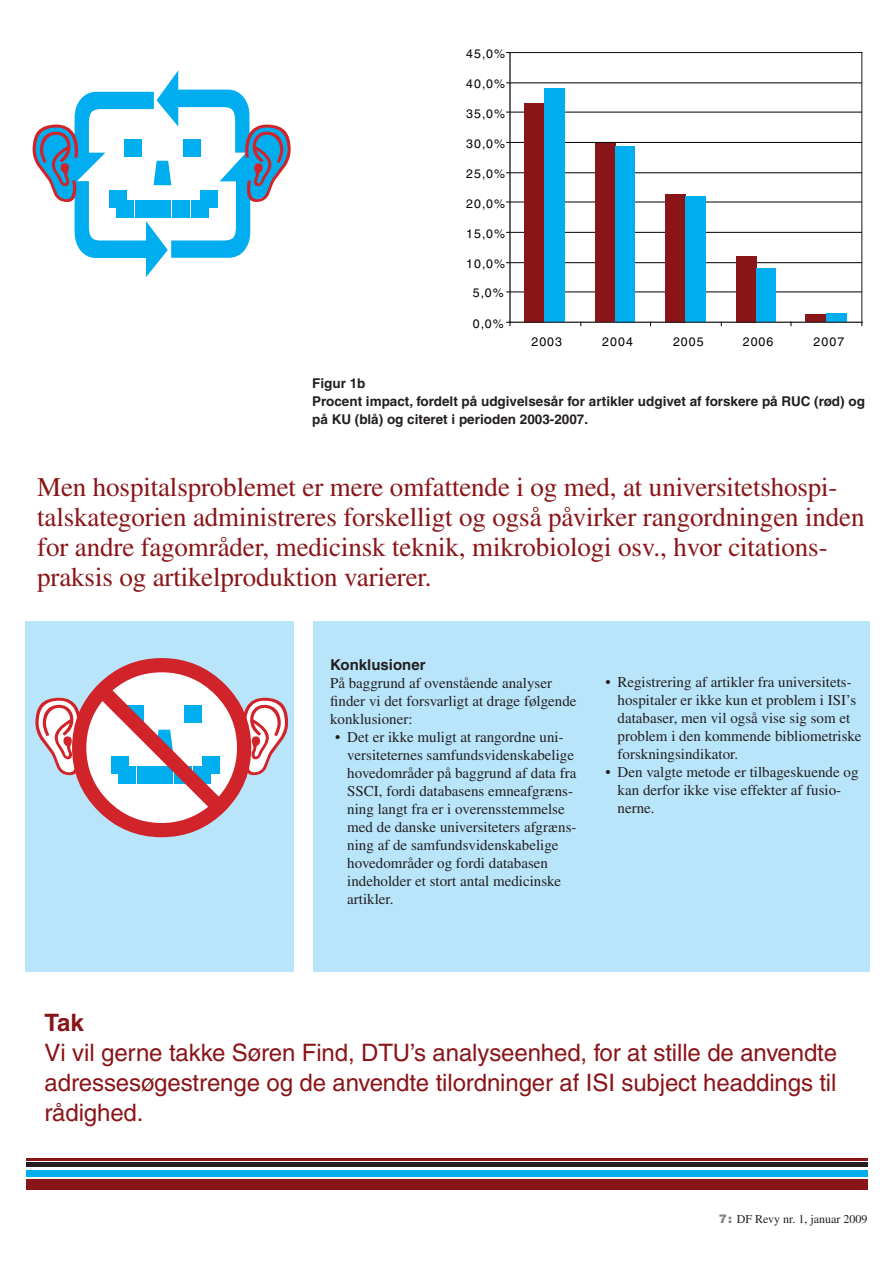
<style>
.page{position:relative;width:893px;height:1263px;background:#fff}
.page>*{position:absolute;margin:0;border:0;box-sizing:border-box;transform-origin:0 0}
.t1{font:27px/30px "Times";letter-spacing:-.005em;color:#8a1518}
.t2{font:24px/30px "Helvetica";letter-spacing:-.005em;color:#8a1518;text-align:justify}
.t3{font:700 24px "Helvetica";color:#8a1518}
.t4{font:15px/18px "Times";color:#231f20}
.t5{font:700 15px "Helvetica";color:#231f20}
.t6{font:700 13.5px/18px "Helvetica";color:#231f20}
.t7{font:12.3px "Helvetica";letter-spacing:.09em;color:#000}
.t8{font:12px "Times";color:#231f20}
.s1{font-family:"Helvetica";font-weight:900;color:#808285}
</style>
<div class="page">
<div style="left:26px;top:621px;width:268px;height:351px;background:#b9e5fa"></div>
<svg style="left:35px;top:658px;width:253px;height:179px"></svg>
<hr style="left:510px;top:292px;width:352px;height:1px;background:#000">
<hr style="left:510px;top:262px;width:352px;height:1px;background:#000">
<hr style="left:510px;top:232px;width:352px;height:1px;background:#000">
<hr style="left:510px;top:202px;width:352px;height:1px;background:#000">
<hr style="left:510px;top:173px;width:352px;height:1px;background:#000">
<hr style="left:510px;top:142px;width:352px;height:1px;background:#000">
<hr style="left:510px;top:112px;width:352px;height:1px;background:#000">
<hr style="left:510px;top:83px;width:352px;height:1px;background:#000">
<hr style="left:510px;top:52px;width:352px;height:1px;background:#231f20">
<hr style="left:861px;top:53px;width:1px;height:269px;background:#231f20">
<hr style="left:509px;top:53px;width:2px;height:269px;background:#7d7e83">
<div style="left:525px;top:103px;width:20px;height:219px;background:#8a1518"></div>
<div style="left:595px;top:144px;width:21px;height:178px;background:#8a1518"></div>
<div style="left:665px;top:194px;width:20px;height:128px;background:#8a1518"></div>
<div style="left:736px;top:256px;width:20px;height:66px;background:#8a1518"></div>
<div style="left:806px;top:314px;width:20px;height:8px;background:#8a1518"></div>
<div style="left:545px;top:88px;width:20px;height:234px;background:#00aeef"></div>
<div style="left:616px;top:146px;width:19px;height:176px;background:#00aeef"></div>
<div style="left:685px;top:196px;width:21px;height:126px;background:#00aeef"></div>
<div style="left:756px;top:268px;width:19px;height:54px;background:#00aeef"></div>
<div style="left:826px;top:313px;width:20px;height:9px;background:#00aeef"></div>
<hr style="left:509px;top:53px;width:1px;height:269px;background:#231f20">
<hr style="left:510px;top:322px;width:352px;height:1px;background:#231f20">
<svg style="left:51px;top:70px;width:221px;height:207px"></svg>
<svg style="left:33px;top:125px;width:45px;height:77px"></svg>
<div style="left:124px;top:139px;width:18px;height:18px;background:#00aeef"></div>
<div style="left:183px;top:139px;width:17px;height:18px;background:#00aeef"></div>
<svg style="left:154px;top:161px;width:17px;height:24px"></svg>
<div style="left:116px;top:200px;width:18px;height:18px;background:#00aeef"></div>
<div style="left:135px;top:200px;width:18px;height:18px;background:#00aeef"></div>
<div style="left:154px;top:200px;width:17px;height:18px;background:#00aeef"></div>
<div style="left:172px;top:200px;width:18px;height:18px;background:#00aeef"></div>
<div style="left:191px;top:200px;width:18px;height:18px;background:#00aeef"></div>
<div style="left:109px;top:190px;width:18px;height:18px;background:#00aeef"></div>
<div style="left:200px;top:190px;width:18px;height:18px;background:#00aeef"></div>
<svg style="left:245px;top:125px;width:46px;height:77px"></svg>
<div style="left:313px;top:621px;width:557px;height:351px;background:#b9e5fa"></div>
<div style="left:26px;top:1179px;width:842px;height:11px;background:#8a1518"></div>
<div style="left:26px;top:1171px;width:842px;height:6px;background:#00aeef"></div>
<div style="left:26px;top:1162px;width:842px;height:5px;background:#231f20"></div>
<hr style="left:26px;top:1158px;width:842px;height:2px;background:#8a1518">
<p class="t7" style="left:466px;top:47px;width:40px">45,0%</p>
<p class="t7" style="left:466px;top:77px;width:40px">40,0%</p>
<p class="t7" style="left:466px;top:106px;width:40px">35,0%</p>
<p class="t7" style="left:466px;top:137px;width:40px">30,0%</p>
<p class="t7" style="left:466px;top:167px;width:40px">25,0%</p>
<p class="t7" style="left:466px;top:196px;width:40px">20,0%</p>
<p class="t7" style="left:466px;top:226px;width:40px">15,0%</p>
<p class="t7" style="left:466px;top:257px;width:40px">10,0%</p>
<p class="t7" style="left:473px;top:286px;width:32px">5,0%</p>
<p class="t7" style="left:473px;top:316px;width:32px">0,0%</p>
<p class="t7" style="left:531px;top:334px;width:32px">2003</p>
<p class="t7" style="left:602px;top:334px;width:32px">2004</p>
<p class="t7" style="left:673px;top:334px;width:32px">2005</p>
<p class="t7" style="left:743px;top:334px;width:32px">2006</p>
<p class="t7" style="left:813px;top:334px;width:32px">2007</p>
<p class="t6" style="left:312px;top:374px;width:554px">Figur 1b<br>Procent impact, fordelt på udgivelsesår for artikler udgivet af forskere på RUC (rød) og på KU (blå) og citeret i perioden 2003-2007.</p>
<p class="t1" style="left:37px;top:472px;width:829px">Men hospitalsproblemet er mere omfattende i og med, at universitetshospi&shy;talskategorien administreres forskelligt og også påvirker rangordningen inden for andre fagområder, medicinsk teknik, mikrobiologi osv., hvor citations&shy;praksis og artikelproduktion varierer.</p>
<p class="t5" style="left:330px;top:655px;width:97px">Konklusioner</p>
<p class="t4" style="left:330px;top:673px;width:248px">På baggrund af ovenstående analyser finder vi det forsvarligt at drage følgende konklusioner:</p>
<p class="t4" style="left:347px;top:727px;width:231px">Det er ikke muligt at rangordne uni&shy;versiteternes samfundsvidenskabelige hovedområder på baggrund af data fra SSCI, fordi databasens emneafgræns&shy;ning langt fra er i overensstemmelse med de danske universiteters afgræns&shy;ning af de samfundsvidenskabelige hovedområder og fordi databasen indeholder et stort antal medicinske artikler.</p>
<p class="t4" style="left:335px;top:727px;width:7px">•</p>
<p class="t4" style="left:618px;top:673px;width:245px">Registrering af artikler fra universitets&shy;hospitaler er ikke kun et problem i ISI’s databaser, men vil også vise sig som et problem i den kommende bibliometriske forskningsindikator.<br>Den valgte metode er tilbageskuende og kan derfor ikke vise effekter af fusio&shy;nerne.</p>
<p class="t4" style="left:606px;top:673px;width:7px">•</p>
<p class="t4" style="left:606px;top:763px;width:7px">•</p>
<h2 class="t3" style="left:45px;top:1007px;width:41px">Tak</h2>
<h2 class="t2" style="left:45px;top:1037px;width:794px">Vi vil gerne takke Søren Find, DTU’s analyseenhed, for at stille de anvendte adressesøgestrenge og de anvendte tilordninger af ISI subject headdings til rådighed.</h2>
<p class="t8" style="left:728px;top:1212px;width:141px"><span class="s1">:</span> DF Revy nr. 1, januar 2009</p>
</div>
